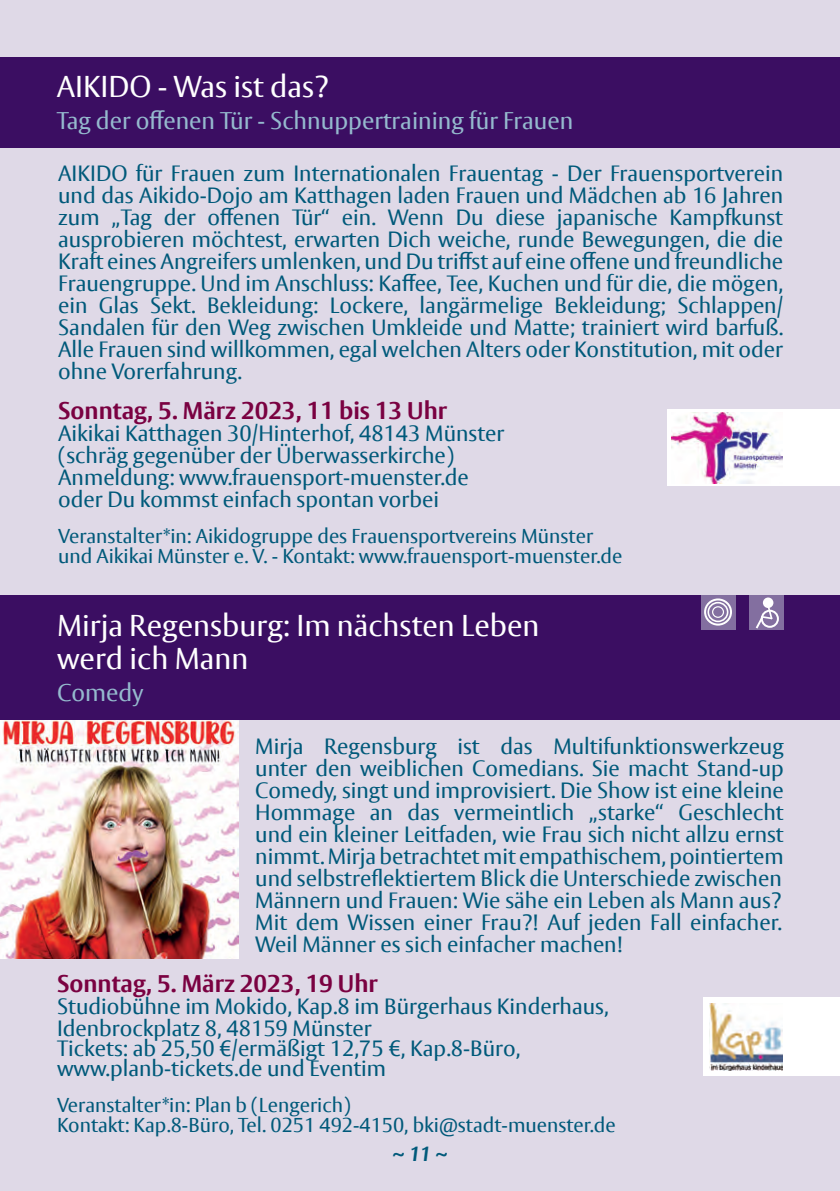
<style>
.page{position:relative;width:840px;height:1191px;background:#fff}
.page>*{position:absolute;margin:0;border:0;box-sizing:border-box;transform-origin:0 0}
.t1{font:30px "Vesta Pro";color:#fff}
.t2{font:700 24px "Vesta Pro";color:#7a0141}
.t3{font:24px "Vesta Pro";color:#95bace}
.t4{font:22px/22px "Vesta Pro";color:#00597a;text-align:justify}
.t5{font:20px "Vesta Pro";color:#00597a}
.t6{font:italic 700 20px "Vesta Pro";color:#00597a}
</style>
<div class="page">
<div style="left:0;top:0;width:839px;height:1191px;background:#dfd9e7"></div>
<div style="left:0;top:57px;width:839px;height:90px;background:#3b0e62"></div>
<div style="left:667px;top:409px;width:172px;height:76px;background:#fff"></div>
<img style="left:671px;top:412px;width:110px;height:71px">
<img style="left:0;top:720px;width:238px;height:238px">
<div style="left:0;top:595px;width:839px;height:125px;background:#3b0e62"></div>
<div style="left:703px;top:997px;width:136px;height:79px;background:#fff"></div>
<img style="left:709px;top:1003px;width:73px;height:67px">
<div style="left:700px;top:595px;width:34px;height:34px;background:#836fa0"></div>
<svg style="left:704px;top:599px;width:26px;height:25px"></svg>
<div style="left:703px;top:598px;width:28px;height:27px;border:2px solid #fff;border-radius:50%"></div>
<svg style="left:708px;top:602px;width:19px;height:19px"></svg>
<div style="left:707px;top:602px;width:21px;height:20px;border:2px solid #fff;border-radius:50%"></div>
<svg style="left:712px;top:607px;width:11px;height:10px"></svg>
<div style="left:711px;top:606px;width:12px;height:12px;border:1px solid #fff;border-radius:50%"></div>
<div style="left:748px;top:595px;width:34px;height:34px;background:#836fa0"></div>
<div style="left:760px;top:609px;width:18px;height:19px;border:2px solid #fff;border-radius:50%"></div>
<div style="left:762px;top:597px;width:11px;height:11px;background:#fff;border-radius:50%"></div>
<svg style="left:755px;top:605px;width:17px;height:23px"></svg>
<p class="t1" style="left:57px;top:68px;width:274px">AIKIDO - Was ist das?</p>
<p class="t3" style="left:57px;top:106px;width:518px">Tag der offenen Tür - Schnuppertraining für Frauen</p>
<p class="t4" style="left:58px;top:162px;width:726px">AIKIDO für Frauen zum Internationalen Frauentag - Der Frauensportverein und das Aikido-Dojo am Katthagen laden Frauen und Mädchen ab 16 Jahren zum „Tag der offenen Tür“ ein. Wenn Du diese japanische Kampfkunst ausprobieren möchtest, erwarten Dich weiche, runde Bewegungen, die die Kraft eines Angreifers umlenken, und Du triffst auf eine offene und freundliche Frauengruppe. Und im Anschluss: Kaffee, Tee, Kuchen und für die, die mögen, ein Glas Sekt. Bekleidung: Lockere, langärmelige Bekleidung; Schlappen/ Sandalen für den Weg zwischen Umkleide und Matte; trainiert wird barfuß.<br>Alle Frauen sind willkommen, egal welchen Alters oder Konstitution, mit oder ohne Vorerfahrung.</p>
<p class="t2" style="left:58px;top:396px;width:390px">Sonntag, 5. März 2023, 11 bis 13 Uhr</p>
<p class="t4" style="left:58px;top:422px;width:447px">Aikikai Katthagen 30/Hinterhof, 48143 Münster</p>
<p class="t4" style="left:58px;top:444px;width:397px">(schräg gegenüber der Überwasserkirche)</p>
<p class="t4" style="left:58px;top:466px;width:412px">Anmeldung: www.frauensport-muenster.de</p>
<p class="t4" style="left:58px;top:488px;width:382px">oder Du kommst einfach spontan vorbei</p>
<p class="t5" style="left:58px;top:524px;width:536px">Veranstalter*in: Aikidogruppe des Frauensportvereins Münster</p>
<p class="t5" style="left:58px;top:544px;width:565px">und Aikikai Münster e. V. - Kontakt: www.frauensport-muenster.de</p>
<p class="t1" style="left:57px;top:607px;width:483px">Mirja Regensburg: Im nächsten Leben</p>
<p class="t1" style="left:57px;top:641px;width:193px">werd ich Mann</p>
<p class="t3" style="left:57px;top:678px;width:88px">Comedy</p>
<p class="t4" style="left:255px;top:734px;width:530px">Mirja Regensburg ist das Multifunktionswerkzeug unter den weiblichen Comedians. Sie macht Stand-up Comedy, singt und improvisiert. Die Show ist eine kleine Hommage an das vermeintlich „starke“ Geschlecht und ein kleiner Leitfaden, wie Frau sich nicht allzu ernst nimmt. Mirja betrachtet mit empathischem, pointiertem und selbstreflektiertem Blick die Unterschiede zwischen Männern und Frauen: Wie sähe ein Leben als Mann aus?<br>Mit dem Wissen einer Frau?! Auf jeden Fall einfacher.<br>Weil Männer es sich einfacher machen!</p>
<p class="t2" style="left:57px;top:968px;width:322px">Sonntag, 5. März 2023, 19 Uhr</p>
<p class="t4" style="left:57px;top:994px;width:553px">Studiobühne im Mokido, Kap.8 im Bürgerhaus Kinderhaus,</p>
<p class="t4" style="left:57px;top:1016px;width:316px">Idenbrockplatz 8, 48159 Münster</p>
<p class="t4" style="left:57px;top:1036px;width:464px">Tickets: ab 25,50 €/ermäßigt 12,75 €, Kap.8-Büro,</p>
<p class="t4" style="left:57px;top:1056px;width:330px">www.planb-tickets.de und Eventim</p>
<p class="t5" style="left:57px;top:1092px;width:295px">Veranstalter*in: Plan b (Lengerich)</p>
<p class="t5" style="left:57px;top:1112px;width:560px">Kontakt: Kap.8-Büro, Tel. 0251 492-4150, bki@stadt-muenster.de</p>
<p class="t6" style="left:392px;top:1141px;width:57px">~ 11 ~</p>
</div>
